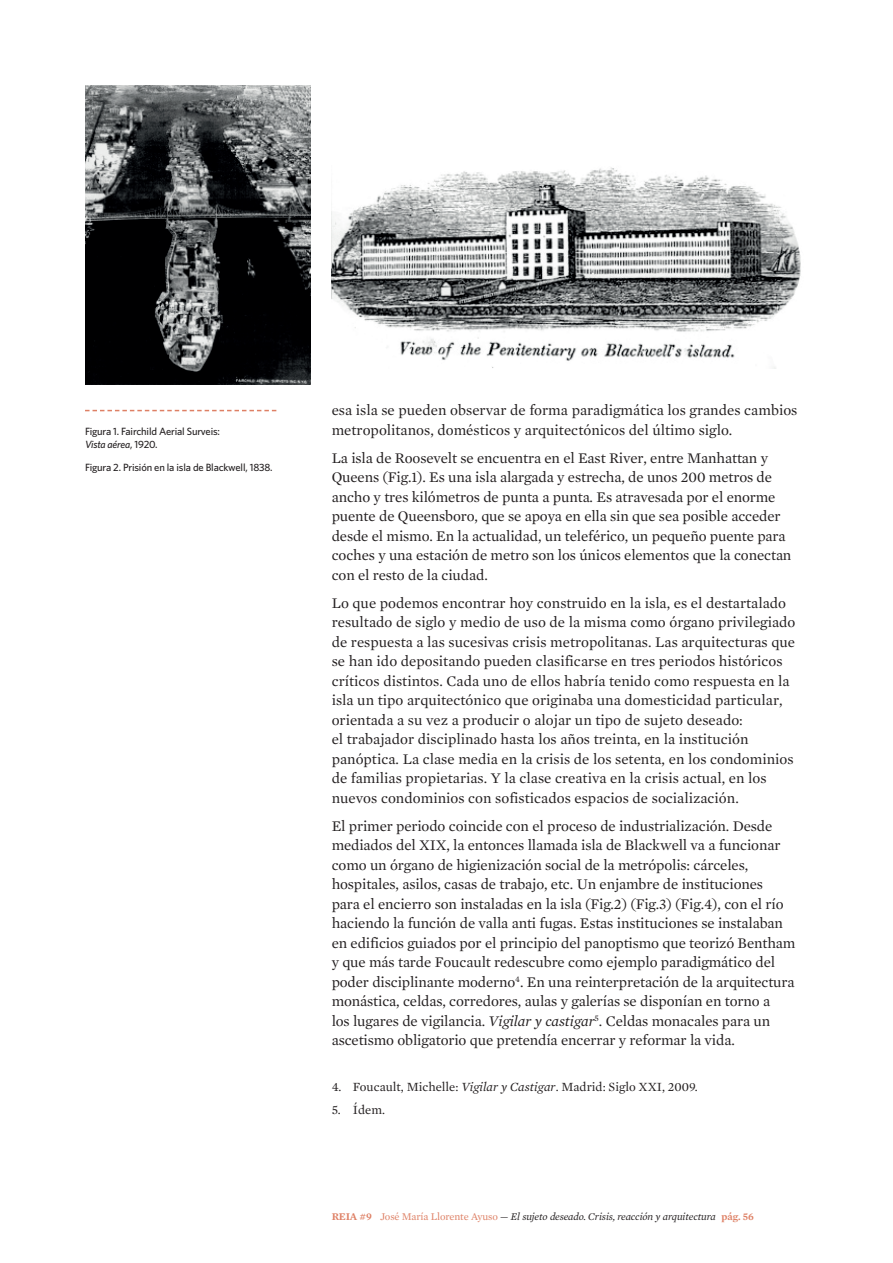
<style>
.page{position:relative;width:893px;height:1263px;background:#fff}
.page>*{position:absolute;margin:0;border:0;box-sizing:border-box;transform-origin:0 0}
.t1{font:15px/19.5px "Mercury Text G1";letter-spacing:-.01em;color:#231f20}
.t2{font:12.75px "Mercury Text G1";color:#231f20}
.t3{font:500 10.5px/13.5px "Whitney";letter-spacing:-.015em;color:#231f20}
.t4{font:italic 10.5px "Mercury Text G1";letter-spacing:-.015em;color:#231f20}
.s1{font-style:italic}
.s2{font-weight:600;font-style:normal;color:#de8065}
.s3{font-style:normal;color:#de8065}
.s4{font-style:normal}
</style>
<div class="page">
<svg style="left:85px;top:410px;width:191px;height:1px"></svg>
<img style="left:85px;top:85px;width:225px;height:300px">
<img style="left:332px;top:167px;width:469px;height:201px">
<p class="t3" style="left:85px;top:424px;width:136px">Figura 1. Fairchild Aerial Surveis:<br><span class="s1">Vista aérea</span>, 1920.</p>
<p class="t3" style="left:85px;top:461px;width:189px">Figura 2. Prisión en la isla de Blackwell, 1838.</p>
<p class="t1" style="left:332px;top:400px;width:467px">esa isla se pueden observar de forma paradigmática los grandes cambios metropolitanos, domésticos y arquitectónicos del último siglo.</p>
<p class="t1" style="left:332px;top:448px;width:461px">La isla de Roosevelt se encuentra en el East River, entre Manhattan y Queens (Fig.1). Es una isla alargada y estrecha, de unos 200 metros de ancho y tres kilómetros de punta a punta. Es atravesada por el enorme puente de Queensboro, que se apoya en ella sin que sea posible acceder desde el mismo. En la actualidad, un teleférico, un pequeño puente para coches y una estación de metro son los únicos elementos que la conectan con el resto de la ciudad.</p>
<p class="t1" style="left:332px;top:593px;width:465px">Lo que podemos encontrar hoy construido en la isla, es el destartalado resultado de siglo y medio de uso de la misma como órgano privilegiado de respuesta a las sucesivas crisis metropolitanas. Las arquitecturas que se han ido depositando pueden clasificarse en tres periodos históricos críticos distintos. Cada uno de ellos habría tenido como respuesta en la isla un tipo arquitectónico que originaba una domesticidad particular, orientada a su vez a producir o alojar un tipo de sujeto deseado:<br>el trabajador disciplinado hasta los años treinta, en la institución panóptica. La clase media en la crisis de los setenta, en los condominios de familias propietarias. Y la clase creativa en la crisis actual, en los nuevos condominios con sofisticados espacios de socialización.</p>
<p class="t1" style="left:332px;top:816px;width:465px">El primer periodo coincide con el proceso de industrialización. Desde mediados del XIX, la entonces llamada isla de Blackwell va a funcionar como un órgano de higienización social de la metrópolis: cárceles, hospitales, asilos, casas de trabajo, etc. Un enjambre de instituciones<br>para el encierro son instaladas en la isla (Fig.2) (Fig.3) (Fig.4), con el río haciendo la función de valla anti fugas. Estas instituciones se instalaban en edificios guiados por el principio del panoptismo que teorizó Bentham y que más tarde Foucault redescubre como ejemplo paradigmático del poder disciplinante moderno<sup>4</sup>. En una reinterpretación de la arquitectura monástica, celdas, corredores, aulas y galerías se disponían en torno a<br>los lugares de vigilancia. <span class="s1">Vigilar y castigar</span><sup>5</sup>. Celdas monacales para un ascetismo obligatorio que pretendía encerrar y reformar la vida.</p>
<p class="t2" style="left:332px;top:1079px;width:368px">4. Foucault, Michelle: <span class="s1">Vigilar y Castigar</span>. Madrid: Siglo XXI, 2009.</p>
<p class="t2" style="left:332px;top:1102px;width:55px">5. Ídem.</p>
<p class="t4" style="left:332px;top:1210px;width:424px"><span class="s2">REIA #9</span> <span class="s3">José María Llorente Ayuso</span> <span class="s4">—</span> El sujeto deseado. Crisis, reacción y arquitectura <span class="s2">pág. 56</span></p>
</div>
